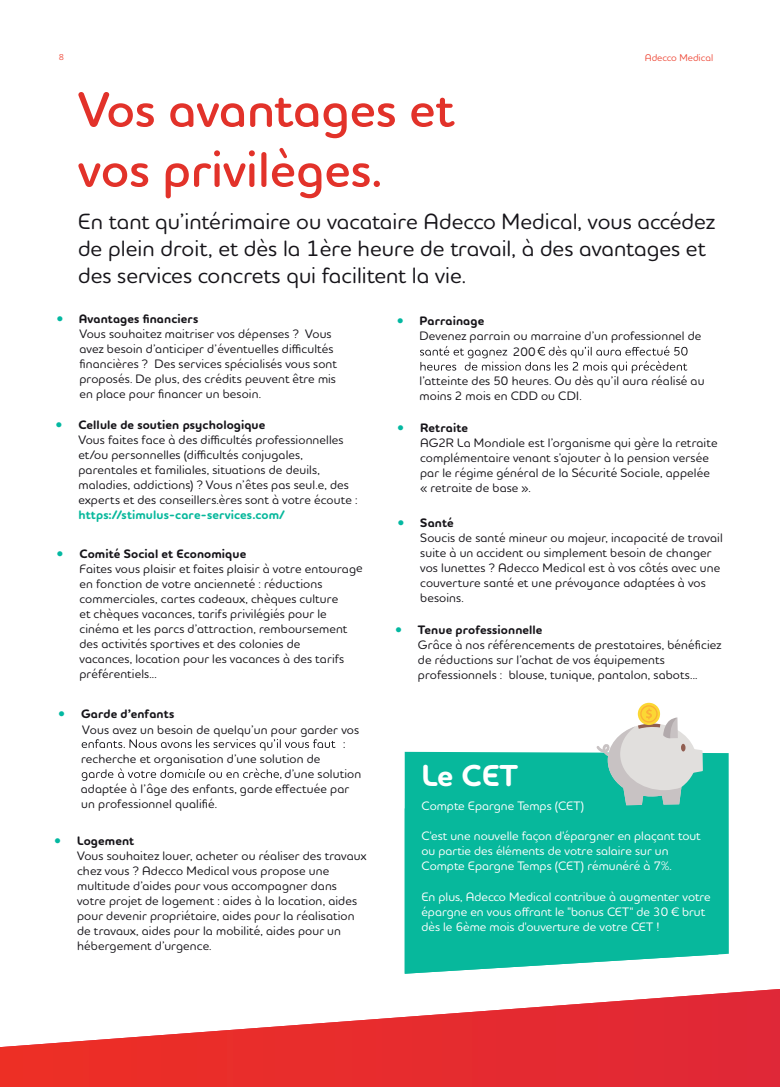
<style>
.page{position:relative;width:780px;height:1088px;background:#fff}
.page>*{position:absolute;margin:0;border:0;box-sizing:border-box;transform-origin:0 0}
.t1{font:600 50px/60px "Houschka Head";color:#e2322a}
.t2{font:700 30.88px "Houschka Head";color:#fff}
.t3{font:500 22.5px/27px "Houschka Head";color:#161419}
.t4{font:500 12.5px/15px "Houschka Head";letter-spacing:.01em;color:#161419}
.t5{font:500 12.5px/15px "Houschka Head";color:#fff}
.t6{font:700 12.5px "Houschka Head";letter-spacing:.01em;color:#161419}
.t7{font:700 12.5px "Houschka Head";letter-spacing:.01em;color:#07b89c}
.t8{font:500 10px "Houschka Head";color:#ef5040}
.t9{font:500 8.75px "Houschka Head";color:#ef5040}
.s1{font-weight:700;color:#03b8a1}
.s2{font-weight:700}
.s3{color:#03b8a1}
</style>
<div class="page">
<svg style="left:0;top:989px;width:780px;height:98px"></svg>
<div style="left:404px;top:752px;width:324px;height:203px;background:#07b89c"></div>
<div style="left:404px;top:808px;width:314px;height:166px;background:#07b89c"></div>
<svg style="left:82px;top:739px;width:262px;height:12px"></svg>
<svg style="left:82px;top:768px;width:199px;height:13px"></svg>
<svg style="left:420px;top:346px;width:267px;height:27px"></svg>
<div style="left:637px;top:703px;width:23px;height:22px;background:#fbd734;border-radius:50%"></div>
<svg style="left:596px;top:705px;width:106px;height:100px"></svg>
<p class="t9" style="left:59px;top:51px;width:7px">8</p>
<p class="t8" style="left:644px;top:51px;width:70px">Adecco Medical</p>
<h1 class="t1" style="left:78px;top:79px;width:378px">Vos avantages et vos privilèges.</h1>
<h3 class="t3" style="left:78px;top:207px;width:638px">En tant qu’intérimaire ou vacataire Adecco Medical, vous accédez de plein droit, et dès la 1ère heure de travail, à des avantages et des services concrets qui facilitent la vie.</h3>
<p class="t4" style="left:79px;top:311px;width:259px;text-indent:-22px"><span class="s1">•</span> <span class="s2">Avantages financiers<br></span>Vous souhaitez maitriser vos dépenses ? Vous avez besoin d’anticiper d’éventuelles difficultés financières ? Des services spécialisés vous sont proposés. De plus, des crédits peuvent être mis en place pour financer un besoin.</p>
<p class="t4" style="left:78px;top:417px;width:280px;text-indent:-22px"><span class="s1">•</span> <span class="s2">Cellule de soutien psychologique<br></span>Vous faites face à des difficultés professionnelles et/ou personnelles (difficultés conjugales, parentales et familiales, situations de deuils, maladies, addictions) ? Vous n’êtes pas seul.e, des experts et des conseillers.ères sont à votre écoute :</p>
<p class="t7" style="left:78px;top:507px;width:208px">https://stimulus-care-services.com/</p>
<p class="t6" style="left:57px;top:545px;width:191px"><span class="s3">•</span> Comité Social et Economique</p>
<p class="t4" style="left:79px;top:560px;width:285px">Faites vous plaisir et faites plaisir à votre entourage en fonction de votre ancienneté : réductions commerciales, cartes cadeaux, chèques culture<br>et chèques vacances, tarifs privilégiés pour le cinéma et les parcs d’attraction, remboursement des activités sportives et des colonies de<br>vacances, location pour les vacances à des tarifs préférentiels...</p>
<p class="t6" style="left:59px;top:705px;width:117px"><span class="s3">•</span> Garde d’enfants</p>
<p class="t4" style="left:81px;top:751px;width:241px">recherche et organisation d’une solution de</p>
<p class="t4" style="left:284px;top:766px;width:78px">d’une solution</p>
<p class="t4" style="left:81px;top:781px;width:270px">adaptée à l’âge des enfants, garde effectuée par</p>
<p class="t4" style="left:81px;top:796px;width:137px">un professionnel qualifié.</p>
<p class="t4" style="left:77px;top:832px;width:291px;text-indent:-22px"><span class="s1">•</span> <span class="s2">Logement<br></span>Vous souhaitez louer, acheter ou réaliser des travaux chez vous ? Adecco Medical vous propose une multitude d’aides pour vous accompagner dans votre projet de logement : aides à la location, aides pour devenir propriétaire, aides pour la réalisation de travaux, aides pour la mobilité, aides pour un hébergement d’urgence.</p>
<p class="t4" style="left:82px;top:722px;width:278px">Vous avez un besoin de quelqu’un pour garder vos</p>
<p class="t4" style="left:419px;top:313px;width:283px;text-indent:-23px"><span class="s1">•</span> <span class="s2">Parrainage<br></span>Devenez parrain ou marraine d’un professionnel de</p>
<p class="t4" style="left:419px;top:373px;width:286px">l’atteinte des 50 heures. Ou dès qu’il aura réalisé au moins 2 mois en CDD ou CDI.</p>
<p class="t4" style="left:420px;top:419px;width:299px;text-indent:-22px"><span class="s1">•</span> <span class="s2">Retraite<br></span>AG2R La Mondiale est l’organisme qui gère la retraite complémentaire venant s’ajouter à la pension versée par le régime général de la Sécurité Sociale, appelée « retraite de base ».</p>
<p class="t4" style="left:420px;top:515px;width:304px;text-indent:-22px"><span class="s1">•</span> <span class="s2">Santé<br></span>Soucis de santé mineur ou majeur, incapacité de travail suite à un accident ou simplement besoin de changer vos lunettes ? Adecco Medical est à vos côtés avec une couverture santé et une prévoyance adaptées à vos besoins.</p>
<p class="t4" style="left:418px;top:622px;width:305px;text-indent:-22px"><span class="s1">•</span> <span class="s2">Tenue professionnelle<br></span>Grâce à nos référencements de prestataires, bénéficiez de réductions sur l’achat de vos équipements professionnels : blouse, tunique, pantalon, sabots...</p>
<p class="t4" style="left:513px;top:344px;width:24px">200</p>
<h2 class="t2" style="left:422px;top:755px;width:98px">Le CET</h2>
<p class="t5" style="left:421px;top:798px;width:164px">Compte Epargne Temps (CET)</p>
<p class="t5" style="left:421px;top:828px;width:281px">C'est une nouvelle façon d'épargner en plaçant tout ou partie des éléments de votre salaire sur un<br>Compte Epargne Temps (CET) rémunéré à 7%.</p>
<p class="t5" style="left:421px;top:888px;width:291px">En plus, Adecco Medical contribue à augmenter votre épargne en vous offrant le "bonus CET" de 30 € brut dès le 6ème mois d'ouverture de votre CET !</p>
</div>
